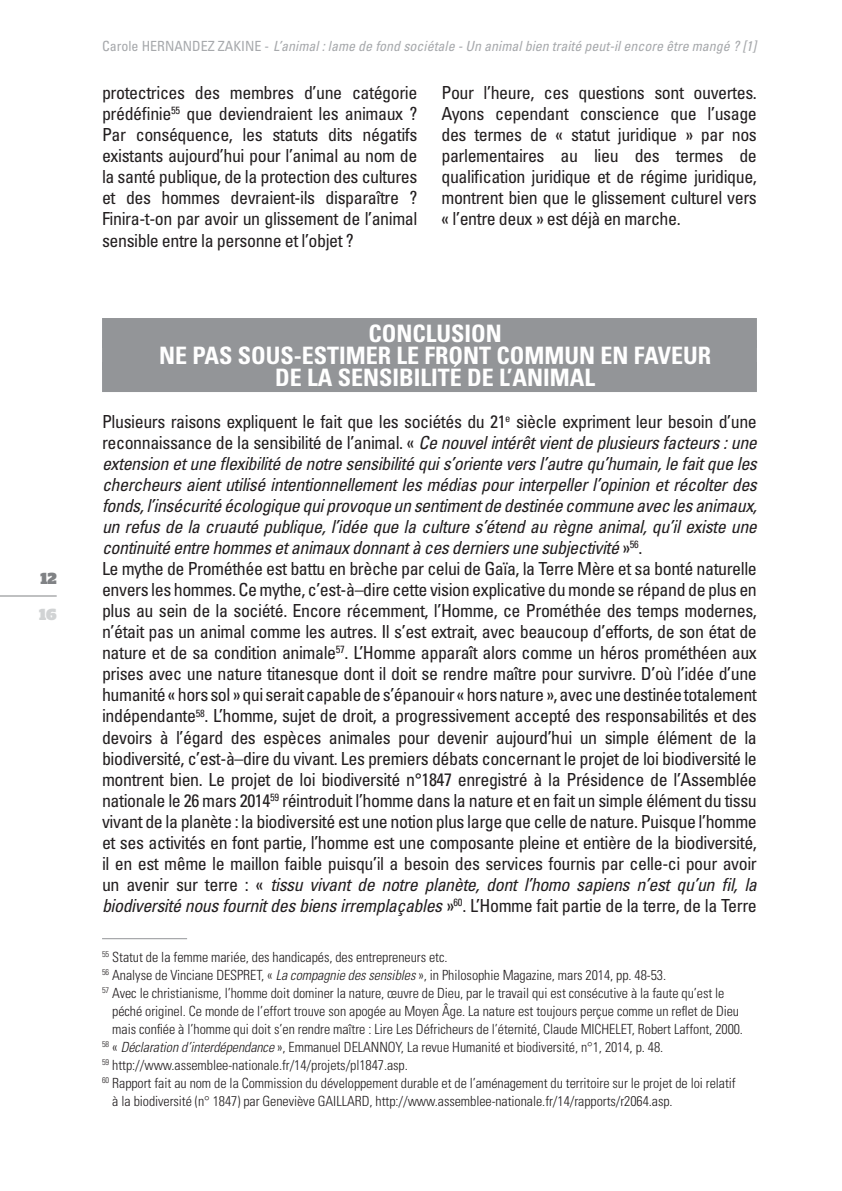
<style>
.page{position:relative;width:842px;height:1191px;background:#fff}
.page>*{position:absolute;margin:0;border:0;box-sizing:border-box;transform-origin:0 0}
.t1{font:700 condensed 24px/22px "Univers";color:#fff;text-align:center}
.t2{font:condensed 18px/21px "Univers";letter-spacing:-.025em;color:#231f20;text-align:justify}
.t3{font:900 16px "Stag";color:#808285}
.t4{font:900 16px "Stag";color:#d1d3d4}
.t5{font:300 condensed 14px "Univers";letter-spacing:-.005em;color:#231f20}
.t6{font:italic condensed 14px "Univers";color:#a7a9ac}
.s1{font-style:normal}
.s2{font-style:italic}
</style>
<div class="page">
<hr style="left:0;top:595px;width:57px;height:1px;background:#808285">
<hr style="left:102px;top:938px;width:85px;height:1px;background:#939598">
<div style="left:102px;top:318px;width:655px;height:30px;background:#939598"></div>
<div style="left:102px;top:340px;width:655px;height:30px;background:#939598"></div>
<div style="left:102px;top:362px;width:655px;height:30px;background:#939598"></div>
<p class="t3" style="left:40px;top:573px;width:18px">12</p>
<p class="t4" style="left:39px;top:608px;width:19px">16</p>
<p class="t6" style="left:102px;top:41px;width:656px"><span class="s1">Carole HERNANDEZ ZAKINE -</span> L’animal : lame de fond sociétale - Un animal bien traité peut-il encore être mangé ? [1]</p>
<p class="t2" style="left:102px;top:84px;width:317px">protectrices des membres d’une catégorie prédéfinie<sup>55</sup> que deviendraient les animaux ?<br>Par conséquence, les statuts dits négatifs existants aujourd’hui pour l’animal au nom de la santé publique, de la protection des cultures et des hommes devraient-ils disparaître ?<br>Finira-t-on par avoir un glissement de l’animal sensible entre la personne et l’objet ?</p>
<p class="t2" style="left:441px;top:84px;width:317px">Pour l’heure, ces questions sont ouvertes.<br>Ayons cependant conscience que l’usage des termes de « statut juridique » par nos parlementaires au lieu des termes de qualification juridique et de régime juridique, montrent bien que le glissement culturel vers « l’entre deux » est déjà en marche.</p>
<h1 class="t1" style="left:159px;top:325px;width:554px">CONCLUSION<br>NE PAS SOUS-ESTIMER LE FRONT COMMUN EN FAVEUR<br>DE LA SENSIBILITÉ DE L’ANIMAL</h1>
<p class="t2" style="left:102px;top:413px;width:656px;text-align:left">Plusieurs raisons expliquent le fait que les sociétés du 21<sup>e</sup> siècle expriment leur besoin d’une reconnaissance de la sensibilité de l’animal. « <span class="s2">Ce nouvel intérêt vient de plusieurs facteurs : une extension et une flexibilité de notre sensibilité qui s’oriente vers l’autre qu’humain, le fait que les chercheurs aient utilisé intentionnellement les médias pour interpeller l’opinion et récolter des fonds, l’insécurité écologique qui provoque un sentiment de destinée commune avec les animaux, un refus de la cruauté publique, l’idée que la culture s’étend au règne animal, qu’il existe une continuité entre hommes et animaux donnant à ces derniers une subjectivité</span> »<sup>56</sup>.<br>Le mythe de Prométhée est battu en brèche par celui de Gaïa, la Terre Mère et sa bonté naturelle envers les hommes. Ce mythe, c’est-à–dire cette vision explicative du monde se répand de plus en plus au sein de la société. Encore récemment, l’Homme, ce Prométhée des temps modernes, n’était pas un animal comme les autres. Il s’est extrait, avec beaucoup d’efforts, de son état de nature et de sa condition animale<sup>57</sup>. L’Homme apparaît alors comme un héros prométhéen aux prises avec une nature titanesque dont il doit se rendre maître pour survivre. D’où l’idée d’une humanité « hors sol » qui serait capable de s’épanouir « hors nature », avec une destinée totalement indépendante<sup>58</sup>. L’homme, sujet de droit, a progressivement accepté des responsabilités et des devoirs à l’égard des espèces animales pour devenir aujourd’hui un simple élément de la biodiversité, c’est-à–dire du vivant. Les premiers débats concernant le projet de loi biodiversité le montrent bien. Le projet de loi biodiversité n°1847 enregistré à la Présidence de l’Assemblée nationale le 26 mars 2014<sup>59</sup> réintroduit l’homme dans la nature et en fait un simple élément du tissu vivant de la planète : la biodiversité est une notion plus large que celle de nature. Puisque l’homme et ses activités en font partie, l’homme est une composante pleine et entière de la biodiversité, il en est même le maillon faible puisqu’il a besoin des services fournis par celle-ci pour avoir un avenir sur terre : « <span class="s2">tissu vivant de notre planète, dont l’homo sapiens n’est qu’un fil, la biodiversité nous fournit des biens irremplaçables</span> »<sup>60</sup>. L’Homme fait partie de la terre, de la Terre</p>
<p class="t5" style="left:102px;top:951px;width:347px"><sup>55</sup> Statut de la femme mariée, des handicapés, des entrepreneurs etc.</p>
<p class="t5" style="left:102px;top:969px;width:566px"><sup>56</sup> Analyse de Vinciane DESPRET, « <span class="s2">La compagnie des sensibles</span> », in Philosophie Magazine, mars 2014, pp. 48-53.</p>
<p class="t5" style="left:102px;top:987px;width:624px"><sup>57</sup> Avec le christianisme, l’homme doit dominer la nature, œuvre de Dieu, par le travail qui est consécutive à la faute qu’est le</p>
<p class="t5" style="left:112px;top:1005px;width:628px">péché originel. Ce monde de l’effort trouve son apogée au Moyen Âge. La nature est toujours perçue comme un reflet de Dieu</p>
<p class="t5" style="left:112px;top:1023px;width:632px">mais confiée à l’homme qui doit s’en rendre maître : Lire Les Défricheurs de l’éternité, Claude MICHELET, Robert Laffont, 2000.</p>
<p class="t5" style="left:102px;top:1041px;width:563px"><sup>58</sup> « <span class="s2">Déclaration d’interdépendance</span> », Emmanuel DELANNOY, La revue Humanité et biodiversité, n°1, 2014, p. 48.</p>
<p class="t5" style="left:102px;top:1059px;width:307px"><sup>59</sup> http://www.assemblee-nationale.fr/14/projets/pl1847.asp.</p>
<p class="t5" style="left:102px;top:1077px;width:635px"><sup>60</sup> Rapport fait au nom de la Commission du développement durable et de l’aménagement du territoire sur le projet de loi relatif</p>
<p class="t5" style="left:112px;top:1095px;width:562px">à la biodiversité (n° 1847) par Geneviève GAILLARD, http://www.assemblee-nationale.fr/14/rapports/r2064.asp.</p>
</div>
